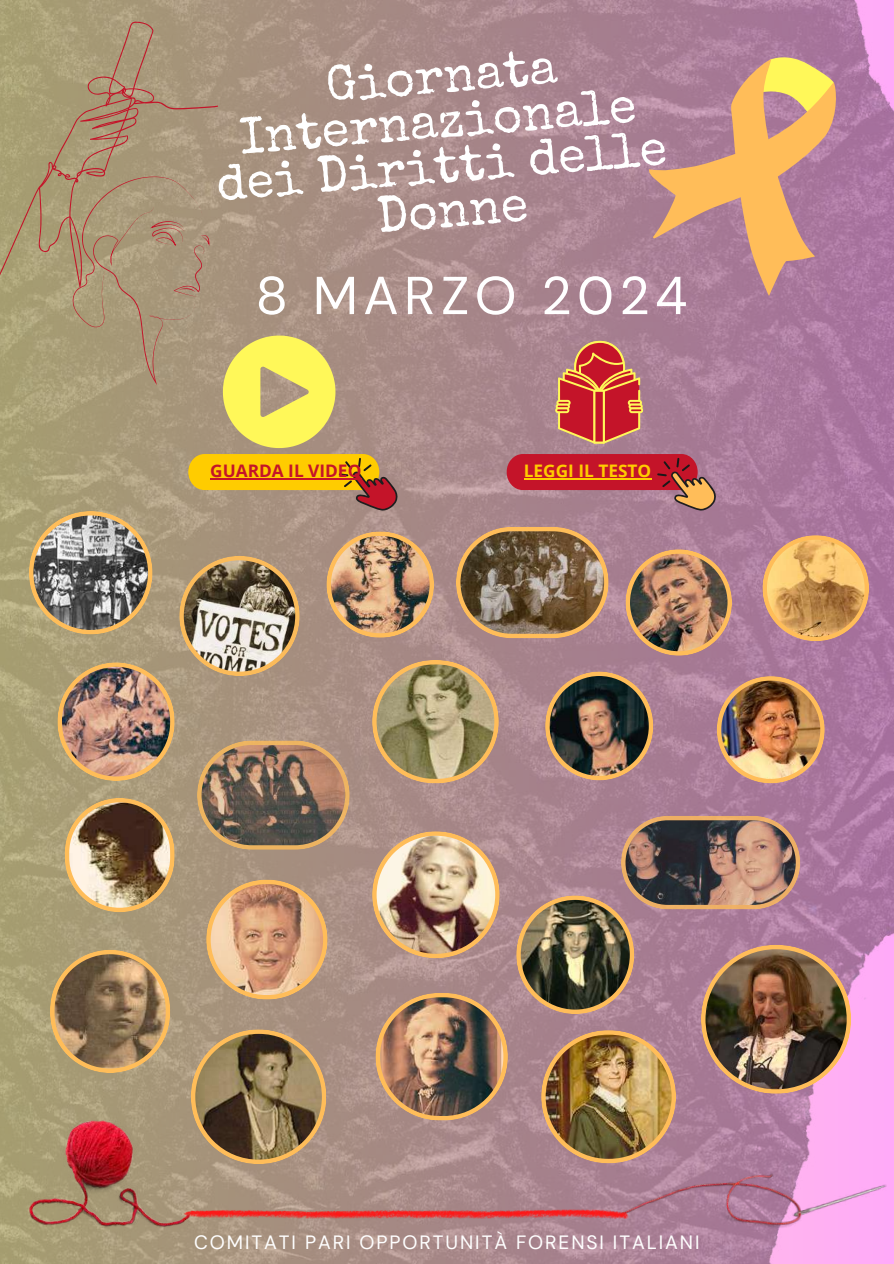
<style>
.page{position:relative;width:894px;height:1264px;background:#fff}
.page>*{position:absolute;margin:0;border:0;box-sizing:border-box;transform-origin:0 0}
.t1{font:53.25px "DM Sans";letter-spacing:.1em;color:#fff}
.t2{font:50.1px/44.8px "Special Elite";color:#fff;text-align:center}
.t3{font:19.2px "DM Sans";letter-spacing:.1em;color:#fff}
.t4{font:700 17.25px "Open Sans";color:#c41429}
.t5{font:700 17.25px "Open Sans";color:#fc0}
</style>
<div class="page">
<img style="left:0;top:0;width:893px;height:1263px">
<svg style="left:621px;top:25px;width:229px;height:263px;fill:#a87d97"></svg>
<svg style="left:658px;top:52px;width:228px;height:254px"></svg>
<svg style="left:72px;top:306px;width:137px;height:79px"></svg>
<svg style="left:0;top:21px;width:218px;height:285px;fill:#a89b78"></svg>
<svg style="left:223px;top:335px;width:112px;height:113px"></svg>
<svg style="left:555px;top:335px;width:87px;height:108px"></svg>
<img style="left:616px;top:1145px;width:273px;height:97px">
<svg style="left:191px;top:1209px;width:446px;height:9px"></svg>
<img style="left:29px;top:1164px;width:162px;height:63px">
<img style="left:29px;top:454px;width:839px;height:710px">
<p class="t2" style="left:207px;top:79px;width:453px;rotate:-5deg">Giornata<br>Internazionale dei Diritti delle<br>Donne</p>
<p class="t1" style="left:255px;top:261px;width:433px">8 MARZO 2024</p>
<p class="t4" style="left:210px;top:459px;width:153px">GUARDA IL VIDEO</p>
<p class="t5" style="left:523px;top:459px;width:129px">LEGGI IL TESTO</p>
<p class="t3" style="left:194px;top:1230px;width:506px">COMITATI PARI OPPORTUNITÀ FORENSI ITALIANI</p>
</div>
